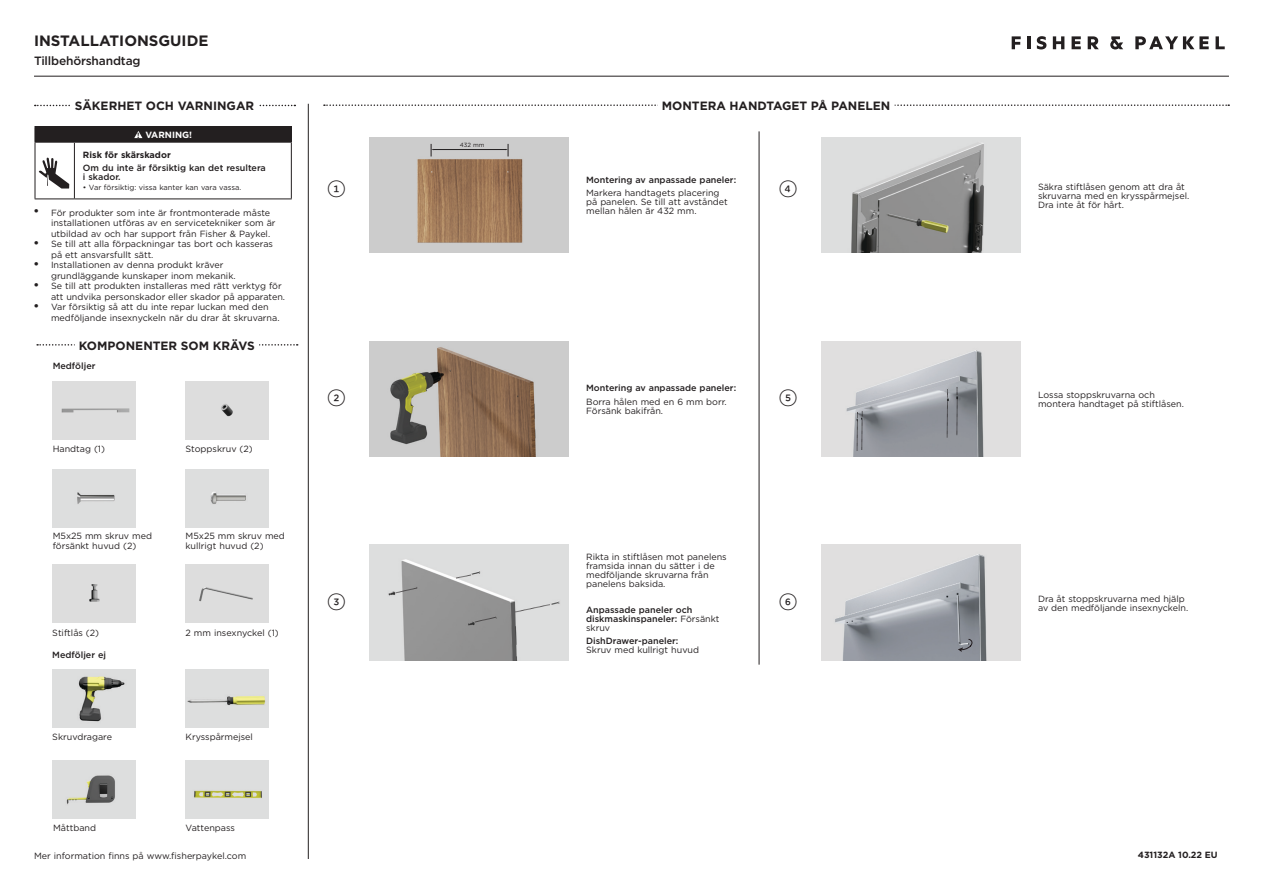
<style>
.page{position:relative;width:1263px;height:893px;background:#fff}
.page>*{position:absolute;margin:0;border:0;box-sizing:border-box;transform-origin:0 0}
.t1{font:500 18px "Gotham FP Nos";color:#231f20}
.t2{font:700 15px "Gotham";color:#231f20}
.t3{font:700 12px "Gotham";color:#231f20}
.t4{font:500 12px "Gotham";letter-spacing:-.015em;color:#231f20}
.t5{font:9px/9px "Gotham";color:#231f20}
.t6{font:500 9px/9px "Gotham";color:#231f20}
.t7{font:700 9px/19.6px "Gotham";color:#231f20}
.t8{font:7.5px "Gotham";color:#231f20}
.t9{font:6px "Gotham";color:#231f20}
.s1{font-size:7.5px}
.s2{color:#fff}
.s3{font-weight:400}
</style>
<div class="page">
<svg style="left:1012px;top:36px;width:9px;height:13px"></svg>
<svg style="left:1027px;top:36px;width:3px;height:13px"></svg>
<svg style="left:1037px;top:36px;width:9px;height:13px"></svg>
<svg style="left:1053px;top:36px;width:11px;height:13px"></svg>
<svg style="left:1071px;top:36px;width:10px;height:13px"></svg>
<svg style="left:1088px;top:36px;width:11px;height:13px"></svg>
<svg style="left:1110px;top:36px;width:13px;height:13px"></svg>
<svg style="left:1135px;top:36px;width:74px;height:13px"></svg>
<svg style="left:1215px;top:36px;width:10px;height:13px"></svg>
<svg style="left:324px;top:104px;width:905px;height:2px"></svg>
<hr style="left:657px;top:103px;width:237px;height:4px;background:#fff">
<hr style="left:308px;top:104px;width:1px;height:755px;background:#231f20">
<hr style="left:34px;top:76px;width:1195px;height:1px;background:#231f20">
<svg style="left:35px;top:105px;width:260px;height:1px"></svg>
<div style="left:71px;top:103px;width:187px;height:5px;background:#fff"></div>
<hr style="left:759px;top:131px;width:1px;height:534px;background:#231f20">
<img style="left:369px;top:545px;width:200px;height:116px">
<img style="left:821px;top:137px;width:200px;height:116px">
<img style="left:821px;top:341px;width:200px;height:116px">
<img style="left:821px;top:545px;width:200px;height:116px">
<div style="left:35px;top:127px;width:256px;height:15px;background:#231f20"></div>
<svg style="left:291px;top:127px;width:1px;height:15px"></svg>
<hr style="left:34px;top:126px;width:40px;height:1px;background:#231f20">
<svg style="left:34px;top:127px;width:1px;height:15px"></svg>
<hr style="left:74px;top:126px;width:218px;height:1px;background:#231f20">
<hr style="left:74px;top:142px;width:218px;height:1px;background:#231f20">
<hr style="left:291px;top:143px;width:1px;height:56px;background:#231f20">
<hr style="left:74px;top:199px;width:218px;height:1px;background:#231f20">
<hr style="left:35px;top:142px;width:39px;height:1px;background:#231f20">
<hr style="left:35px;top:143px;width:1px;height:56px;background:#231f20">
<hr style="left:74px;top:143px;width:1px;height:56px;background:#231f20">
<hr style="left:35px;top:199px;width:39px;height:1px;background:#231f20">
<svg style="left:134px;top:131px;width:8px;height:7px"></svg>
<svg style="left:39px;top:158px;width:30px;height:31px"></svg>
<svg style="left:37px;top:344px;width:261px;height:2px"></svg>
<hr style="left:75px;top:343px;width:184px;height:4px;background:#fff">
<svg style="left:956px;top:387px;width:2px;height:48px"></svg>
<svg style="left:947px;top:389px;width:1px;height:48px"></svg>
<svg style="left:857px;top:411px;width:6px;height:39px"></svg>
<svg style="left:958px;top:638px;width:15px;height:14px"></svg>
<div style="left:53px;top:381px;width:83px;height:58px;background:#ddd"></div>
<div style="left:53px;top:469px;width:83px;height:58px;background:#dddede"></div>
<div style="left:186px;top:565px;width:82px;height:57px;background:#ddd"></div>
<img style="left:186px;top:670px;width:82px;height:58px">
<div style="left:186px;top:381px;width:82px;height:58px;background:#ddd"></div>
<img style="left:53px;top:670px;width:83px;height:58px">
<div style="left:53px;top:565px;width:83px;height:57px;background:#ddd"></div>
<img style="left:53px;top:761px;width:83px;height:58px">
<svg style="left:515px;top:604px;width:35px;height:8px"></svg>
<svg style="left:475px;top:617px;width:21px;height:5px"></svg>
<svg style="left:456px;top:575px;width:15px;height:3px"></svg>
<svg style="left:395px;top:588px;width:22px;height:5px"></svg>
<div style="left:186px;top:469px;width:82px;height:58px;background:#dddede"></div>
<img style="left:186px;top:761px;width:82px;height:58px">
<img style="left:369px;top:137px;width:200px;height:116px">
<img style="left:369px;top:341px;width:200px;height:116px">
<hr style="left:433px;top:149px;width:73px;height:1px;background:#231f20">
<svg style="left:431px;top:144px;width:3px;height:12px"></svg>
<svg style="left:505px;top:144px;width:4px;height:12px"></svg>
<h2 class="t2" style="left:34px;top:31px;width:176px">INSTALLATIONSGUIDE</h2>
<h3 class="t4" style="left:34px;top:53px;width:108px">Tillbehörshandtag</h3>
<h3 class="t3" style="left:75px;top:98px;width:181px">SÄKERHET OCH VARNINGAR</h3>
<p class="t7" style="left:83px;top:125px;width:111px;text-indent:54px"><span class="s1">!</span> <span class="s2">VARNING!<br></span>Risk för skärskador</p>
<p class="t6" style="left:83px;top:163px;width:184px">Om du inte är försiktig kan det resultera i skador.</p>
<p class="t8" style="left:83px;top:183px;width:160px">• Var försiktig: vissa kanter kan vara vassa.</p>
<p class="t5" style="left:51px;top:207px;width:236px;line-height:10.5px">För produkter som inte är frontmonterade måste installationen utföras av en servicetekniker som är utbildad av och har support från Fisher &amp; Paykel.<br>Se till att alla förpackningar tas bort och kasseras på ett ansvarsfullt sätt.<br>Installationen av denna produkt kräver grundläggande kunskaper inom mekanik.<br>Se till att produkten installeras med rätt verktyg för att undvika personskador eller skador på apparaten.<br>Var försiktig så att du inte repar luckan med den medföljande insexnyckeln när du drar åt skruvarna.</p>
<h3 class="t3" style="left:79px;top:338px;width:178px">KOMPONENTER SOM KRÄVS</h3>
<p class="t6" style="left:53px;top:361px;width:44px">Medföljer</p>
<p class="t5" style="left:53px;top:444px;width:54px">Handtag (1)</p>
<p class="t5" style="left:53px;top:531px;width:101px;line-height:9.8px">M5x25 mm skruv med försänkt huvud (2)</p>
<p class="t5" style="left:52px;top:628px;width:48px">Stiftlås (2)</p>
<p class="t6" style="left:52px;top:650px;width:55px">Medföljer ej</p>
<p class="t5" style="left:186px;top:444px;width:69px">Stoppskruv (2)</p>
<p class="t5" style="left:186px;top:531px;width:101px;line-height:9.8px">M5x25 mm skruv med kullrigt huvud (2)</p>
<p class="t5" style="left:186px;top:628px;width:95px">2 mm insexnyckel (1)</p>
<p class="t5" style="left:52px;top:732px;width:61px">Skruvdragare</p>
<p class="t5" style="left:186px;top:732px;width:69px">Krysspårmejsel</p>
<p class="t5" style="left:53px;top:823px;width:44px">Måttband</p>
<p class="t5" style="left:186px;top:823px;width:51px">Vattenpass</p>
<p class="t5" style="left:34px;top:851px;width:214px">Mer information finns på www.fisherpaykel.com</p>
<h1 class="t1" style="left:327px;top:180px;width:20px">1</h1>
<h1 class="t1" style="left:327px;top:390px;width:20px">2</h1>
<h1 class="t1" style="left:327px;top:594px;width:20px">3</h1>
<p class="t9" style="left:460px;top:141px;width:26px">432 mm</p>
<h3 class="t3" style="left:662px;top:98px;width:230px">MONTERA HANDTAGET PÅ PANELEN</h3>
<p class="t6" style="left:586px;top:175px;width:152px">Montering av anpassade paneler:</p>
<p class="t5" style="left:586px;top:188px;width:143px">Markera handtagets placering på panelen. Se till att avståndet mellan hålen är 432 mm.</p>
<h1 class="t1" style="left:779px;top:180px;width:20px">4</h1>
<p class="t6" style="left:586px;top:384px;width:152px">Montering av anpassade paneler:</p>
<p class="t5" style="left:586px;top:397px;width:142px">Borra hålen med en 6 mm borr.<br>Försänk bakifrån.</p>
<h1 class="t1" style="left:779px;top:390px;width:20px">5</h1>
<p class="t5" style="left:586px;top:552px;width:142px">Rikta in stiftlåsen mot panelens framsida innan du sätter i de medföljande skruvarna från panelens baksida.</p>
<p class="t6" style="left:586px;top:605px;width:135px">Anpassade paneler och diskmaskinspaneler: <span class="s3">Försänkt skruv</span></p>
<p class="t6" style="left:586px;top:636px;width:94px">DishDrawer-paneler:</p>
<p class="t5" style="left:586px;top:645px;width:114px">Skruv med kullrigt huvud</p>
<h1 class="t1" style="left:779px;top:594px;width:20px">6</h1>
<p class="t5" style="left:1038px;top:182px;width:153px">Säkra stiftlåsen genom att dra åt skruvarna med en krysspårmejsel.<br>Dra inte åt för hårt.</p>
<p class="t5" style="left:1038px;top:390px;width:148px">Lossa stoppskruvarna och montera handtaget på stiftlåsen.</p>
<p class="t5" style="left:1038px;top:594px;width:152px">Dra åt stoppskruvarna med hjälp av den medföljande insexnyckeln.</p>
<p class="t7" style="left:1138px;top:844px;width:81px">431132A 10.22 EU</p>
</div>
